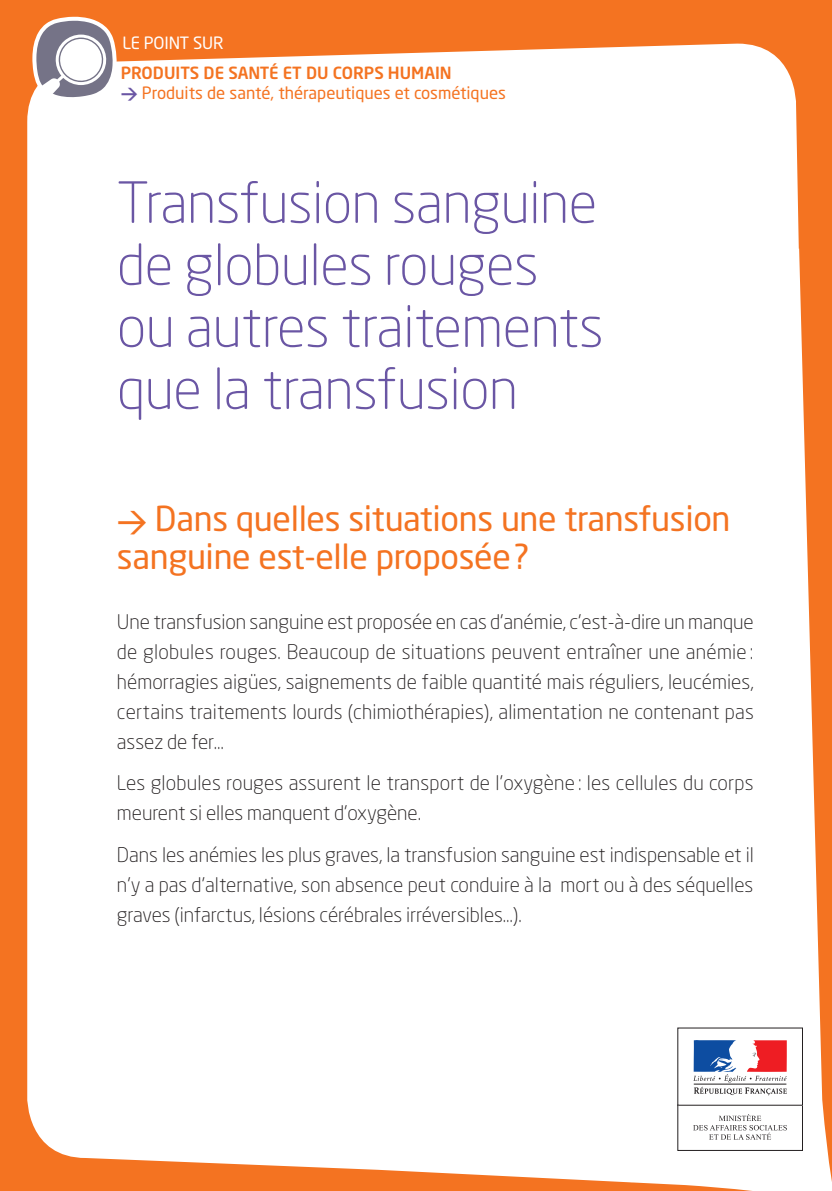
<style>
.page{position:relative;width:832px;height:1191px;background:#fff}
.page>*{position:absolute;margin:0;border:0;box-sizing:border-box;transform-origin:0 0}
.t1{font:300 56px/62px "Neo Sans Std";letter-spacing:-.01em;color:#6a56a4}
.t2{font:34px/38px "Neo Sans Std";letter-spacing:-.01em;color:#f47321}
.t3{font:300 20px/30px "Neo Sans Std";color:#231f20;text-align:justify}
.t4{font:16.8px "Neo Sans Std";color:#f47321}
.t5{font:16.8px "Neo Sans Std";letter-spacing:-.01em;color:#fff}
.t6{font:500 16.6px "Neo Sans Std";color:#f47321}
.s1{font-family:"DINOT";font-weight:700;color:#6a56a4}
.s2{font-family:"DINOT";font-weight:500;font-size:30px}
</style>
<div class="page">
<div style="left:0;top:0;width:832px;height:1190px;background:#f47321"></div>
<div style="left:27px;top:44px;width:805px;height:1146px;background:#fff"></div>
<div style="left:678px;top:1105px;width:124px;height:45px;background:#fff"></div>
<div style="left:678px;top:1028px;width:124px;height:77px;background:#fff"></div>
<svg style="left:693px;top:1040px;width:94px;height:55px"></svg>
<svg style="left:693px;top:1114px;width:94px;height:25px"></svg>
<svg style="left:30px;top:17px;width:87px;height:82px;background:#c5b4b3"></svg>
<p class="t5" style="left:123px;top:33px;width:102px">le point sur</p>
<p class="t6" style="left:121px;top:63px;width:332px">PRODUITS DE SANTÉ ET DU CORPS HUMAIN</p>
<p class="t4" style="left:121px;top:82px;width:387px"><span class="s1">→</span> Produits de santé, thérapeutiques et cosmétiques</p>
<h1 class="t1" style="left:117px;top:171px;width:488px">Transfusion sanguine de globules rouges ou autres traitements que la transfusion</h1>
<h2 class="t2" style="left:117px;top:499px;width:615px"><span class="s2">→</span> Dans quelles situations une transfusion sanguine est-elle proposée?</h2>
<p class="t3" style="left:117px;top:606px;width:638px">Une transfusion sanguine est proposée en cas d’anémie, c’est-à-dire un manque de globules rouges. Beaucoup de situations peuvent entraîner une anémie : hémorragies aigües, saignements de faible quantité mais réguliers, leucémies, certains traitements lourds (chimiothérapies), alimentation ne contenant pas assez de fer…</p>
<p class="t3" style="left:117px;top:767px;width:638px">Les globules rouges assurent le transport de l’oxygène : les cellules du corps meurent si elles manquent d’oxygène.</p>
<p class="t3" style="left:117px;top:839px;width:638px">Dans les anémies les plus graves, la transfusion sanguine est indispensable et il n’y a pas d’alternative, son absence peut conduire à la mort ou à des séquelles graves (infarctus, lésions cérébrales irréversibles…).</p>
</div>
